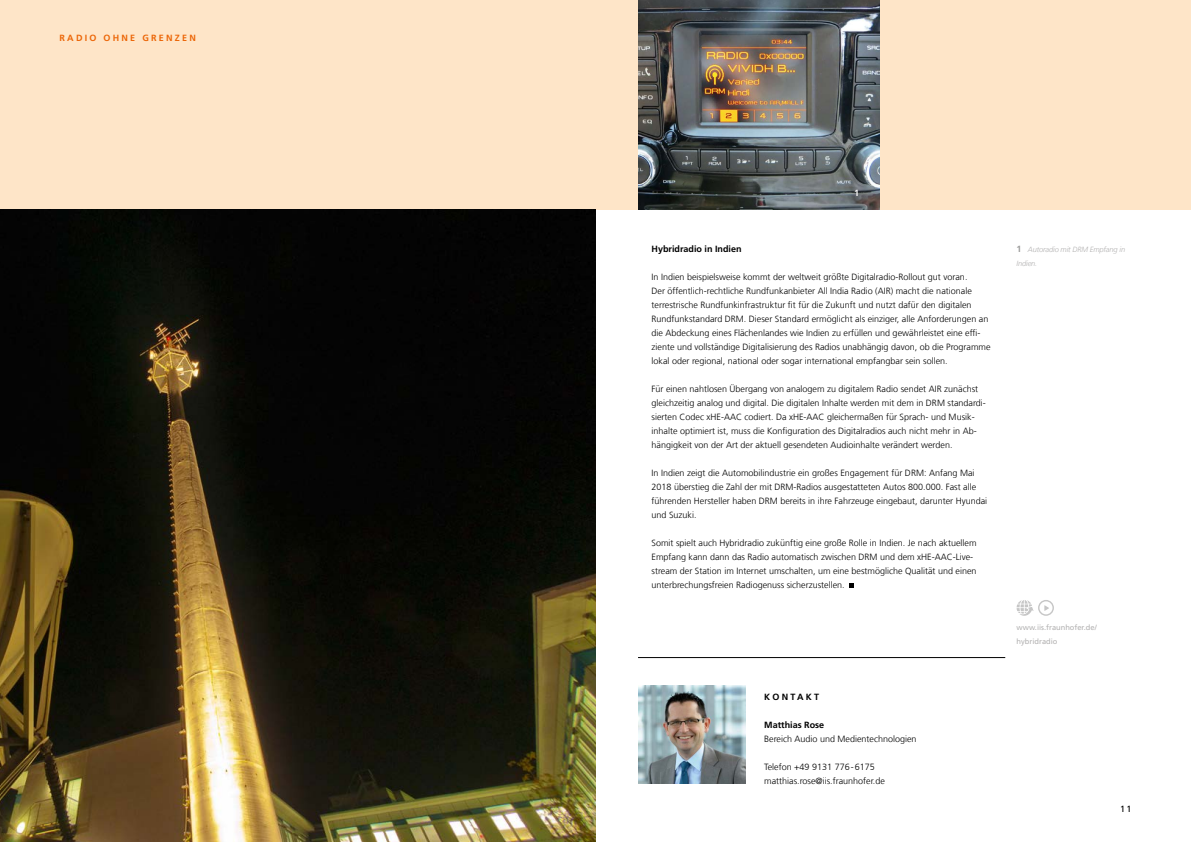
<style>
.page{position:relative;width:1191px;height:842px;background:#fff}
.page>*{position:absolute;margin:0;border:0;box-sizing:border-box;transform-origin:0 0}
.t1{font:300 9px/14px "Frutiger LT Com";color:#000}
.t2{font:700 9px "Frutiger LT Com";color:#000}
.t3{font:700 9px "Frutiger LT Com";letter-spacing:.25em;color:#ec6608}
.t4{font:700 9px "Frutiger LT Com";letter-spacing:.25em;color:#000}
.t5{font:9px "Frutiger LT Com";color:#000}
.t6{font:700 9px "Frutiger LT Com";color:#f6f6f6}
.t7{font:7.5px/14px "Frutiger LT Com";color:#b3b2b2}
.t8{font:italic 300 7.5px/14px "Frutiger LT Com";letter-spacing:-.02em;color:#b3b2b2}
.s1{font-weight:700;font-style:normal;font-size:9px;color:#9d9d9c}
</style>
<div class="page">
<svg style="left:849px;top:583px;width:5px;height:5px"></svg>
<div style="left:0;top:0;width:1191px;height:210px;background:#fee5c8"></div>
<hr style="left:638px;top:657px;width:367px;height:1px;background:#000">
<img style="left:638px;top:686px;width:108px;height:98px">
<img style="left:638px;top:0;width:241px;height:210px">
<svg style="left:1016px;top:600px;width:38px;height:16px"></svg>
<img style="left:0;top:210px;width:595px;height:632px">
<p class="t3" style="left:60px;top:32px;width:138px">RADIO OHNE GRENZEN</p>
<p class="t6" style="left:854px;top:187px;width:7px">1</p>
<p class="t2" style="left:651px;top:243px;width:92px">Hybridradio in Indien</p>
<p class="t1" style="left:651px;top:270px;width:340px">In Indien beispielsweise kommt der weltweit größte Digitalradio-Rollout gut voran.<br>Der öffentlich-rechtliche Rundfunkanbieter All India Radio (AIR) macht die nationale terrestrische Rundfunkinfrastruktur fit für die Zukunft und nutzt dafür den digitalen Rundfunkstandard DRM. Dieser Standard ermöglicht als einziger, alle Anforderungen an die Abdeckung eines Flächenlandes wie Indien zu erfüllen und gewährleistet eine effi&shy;ziente und vollständige Digitalisierung des Radios unabhängig davon, ob die Programme lokal oder regional, national oder sogar international empfangbar sein sollen.</p>
<p class="t1" style="left:651px;top:382px;width:336px">Für einen nahtlosen Übergang von analogem zu digitalem Radio sendet AIR zunächst gleichzeitig analog und digital. Die digitalen Inhalte werden mit dem in DRM standardi&shy;sierten Codec xHE-AAC codiert. Da xHE-AAC gleichermaßen für Sprach- und Musik&shy;inhalte optimiert ist, muss die Konfiguration des Digitalradios auch nicht mehr in Ab&shy;hängigkeit von der Art der aktuell gesendeten Audioinhalte verändert werden.</p>
<p class="t1" style="left:651px;top:466px;width:337px">In Indien zeigt die Automobilindustrie ein großes Engagement für DRM: Anfang Mai 2018 überstieg die Zahl der mit DRM-Radios ausgestatteten Autos 800.000. Fast alle führenden Hersteller haben DRM bereits in ihre Fahrzeuge eingebaut, darunter Hyundai und Suzuki.</p>
<p class="t1" style="left:651px;top:536px;width:327px">Somit spielt auch Hybridradio zukünftig eine große Rolle in Indien. Je nach aktuellem Empfang kann dann das Radio automatisch zwischen DRM und dem xHE-AAC-Live&shy;stream der Station im Internet umschalten, um eine bestmögliche Qualität und einen unterbrechungsfreien Radiogenuss sicherzustellen.</p>
<p class="t4" style="left:764px;top:691px;width:56px">KONTAKT</p>
<p class="t2" style="left:764px;top:719px;width:62px">Matthias Rose</p>
<p class="t1" style="left:764px;top:732px;width:154px">Bereich Audio und Medientechnologien</p>
<p class="t1" style="left:764px;top:760px;width:122px">Telefon +49 9131 776-6175 matthias.rose@iis.fraunhofer.de</p>
<p class="t8" style="left:1016px;top:242px;width:110px"><span class="s1">1</span> Autoradio mit DRM Empfang in<br>Indien.</p>
<p class="t7" style="left:1016px;top:620px;width:82px">www.iis.fraunhofer.de/ hybridradio</p>
<p class="t5" style="left:1120px;top:803px;width:13px">11</p>
</div>
